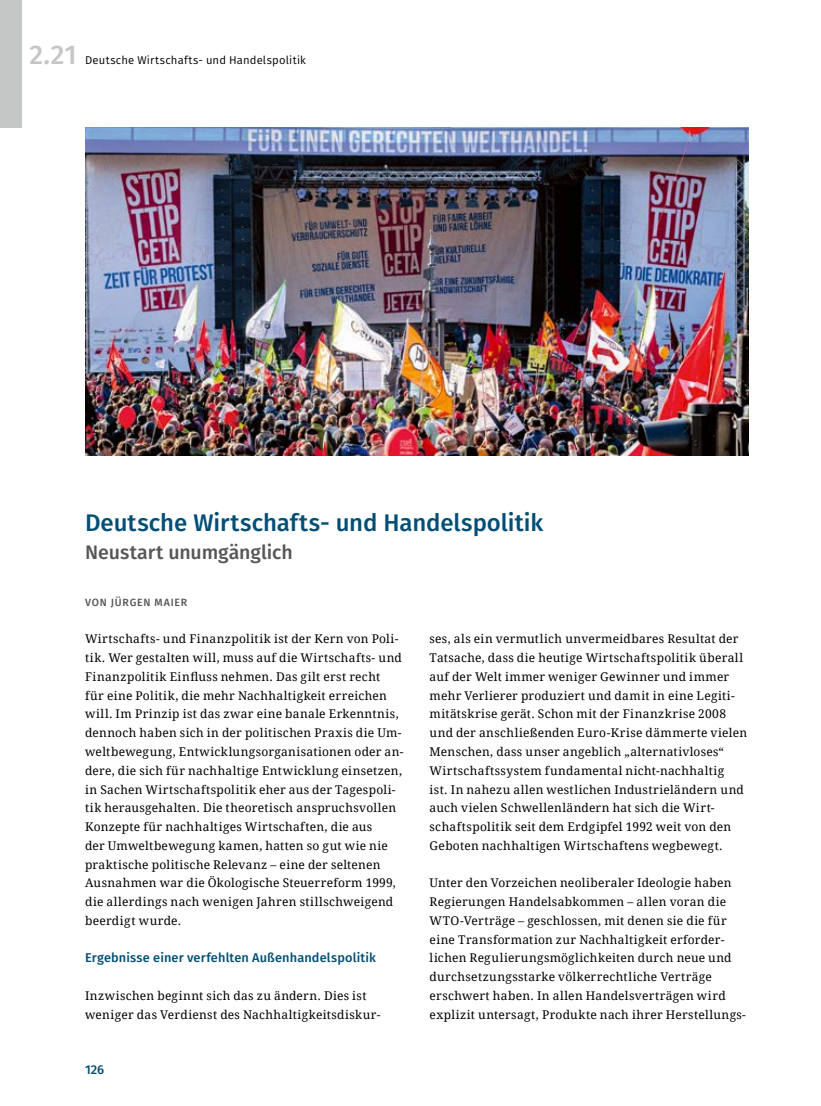
<style>
.page{position:relative;width:821px;height:1106px;background:#fff}
.page>*{position:absolute;margin:0;border:0;box-sizing:border-box;transform-origin:0 0}
.t1{font:500 27px "Fira Sans";color:#c5c7c7}
.art-head{font:500 24px "Fira Sans";letter-spacing:-.005em;color:#004e75}
.art-head-untertitel{font:500 19.5px "Fira Sans";letter-spacing:-.005em;color:#555756}
.zw-head{font:500 12.75px "Fira Sans";letter-spacing:.01em;color:#004e75}
.text{font:12px/18.8px "Droid Serif";letter-spacing:.025em;color:#000}
.t2{font:11.25px "Fira Sans";letter-spacing:.02em;color:#000}
.autor{font:500 10.5px "Fira Sans";letter-spacing:.075em;color:#555756}
</style>
<div class="page">
<div style="left:0;top:0;width:21px;height:128px;background:#c5c7c7"></div>
<img style="left:85px;top:128px;width:663px;height:328px">
<h1 class="t1" style="left:29px;top:33px;width:49px">2.21</h1>
<p class="t2" style="left:85px;top:51px;width:222px">Deutsche Wirtschafts- und Handelspolitik</p>
<h2 class="art-head" style="left:85px;top:503px;width:459px">Deutsche Wirtschafts- und Handelspolitik</h2>
<h3 class="art-head-untertitel" style="left:85px;top:537px;width:209px">Neustart unumgänglich</h3>
<p class="autor" style="left:85px;top:594px;width:104px">VON JÜRGEN MAIER</p>
<p class="text" style="left:429px;top:629px;width:319px">ses, als ein vermutlich unvermeidbares Resultat der Tatsache, dass die heutige Wirtschaftspolitik überall auf der Welt immer weniger Gewinner und immer mehr Verlierer produziert und damit in eine Legiti&shy;mitätskrise gerät. Schon mit der Finanzkrise 2008 und der anschließenden Euro-Krise dämmerte vielen Menschen, dass unser angeblich „alternativloses“ Wirtschaftssystem fundamental nicht-nachhaltig<br>ist. In nahezu allen westlichen Industrieländern und auch vielen Schwellenländern hat sich die Wirt&shy;schaftspolitik seit dem Erdgipfel 1992 weit von den Geboten nachhaltigen Wirtschaftens wegbewegt.</p>
<p class="text" style="left:429px;top:873px;width:318px">Unter den Vorzeichen neoliberaler Ideologie haben Regierungen Handelsabkommen – allen voran die WTO-Verträge – geschlossen, mit denen sie die für eine Transformation zur Nachhaltigkeit erforder&shy;lichen Regulierungsmöglichkeiten durch neue und durchsetzungsstarke völkerrechtliche Verträge erschwert haben. In allen Handelsverträgen wird explizit untersagt, Produkte nach ihrer Herstellungs-</p>
<p class="text" style="left:85px;top:629px;width:320px">Wirtschafts- und Finanzpolitik ist der Kern von Poli&shy;tik. Wer gestalten will, muss auf die Wirtschafts- und Finanzpolitik Einfluss nehmen. Das gilt erst recht<br>für eine Politik, die mehr Nachhaltigkeit erreichen will. Im Prinzip ist das zwar eine banale Erkenntnis, dennoch haben sich in der politischen Praxis die Um&shy;weltbewegung, Entwicklungsorganisationen oder an&shy;dere, die sich für nachhaltige Entwicklung einsetzen, in Sachen Wirtschaftspolitik eher aus der Tagespoli&shy;tik herausgehalten. Die theoretisch anspruchsvollen Konzepte für nachhaltiges Wirtschaften, die aus<br>der Umweltbewegung kamen, hatten so gut wie nie praktische politische Relevanz – eine der seltenen Ausnahmen war die Ökologische Steuerreform 1999, die allerdings nach wenigen Jahren stillschweigend beerdigt wurde.</p>
<h4 class="zw-head" style="left:85px;top:947px;width:292px">Ergebnisse einer verfehlten Außenhandelspolitik</h4>
<p class="text" style="left:85px;top:985px;width:297px">Inzwischen beginnt sich das zu ändern. Dies ist weniger das Verdienst des Nachhaltigkeitsdiskur-</p>
<p class="zw-head" style="left:85px;top:1059px;width:21px">126</p>
</div>
